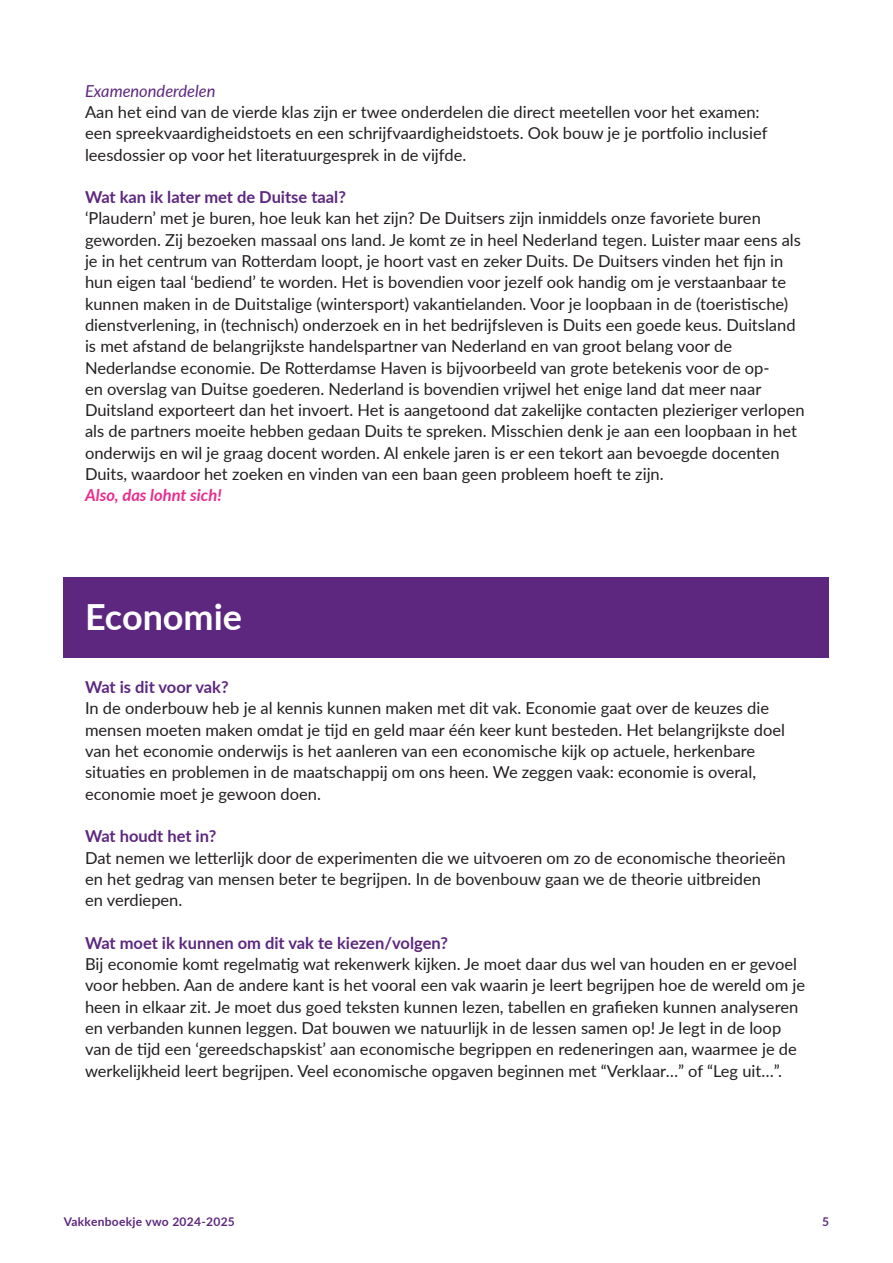
<style>
.page{position:relative;width:893px;height:1263px;background:#fff}
.page>*{position:absolute;margin:0;border:0;box-sizing:border-box;transform-origin:0 0}
.t1{font:700 36px "Lato";color:#fff}
.t2{font:16.5px/21.3px "Lato";color:#231f20}
.t3{font:700 16.5px "Lato";color:#5d277f}
.t4{font:italic 700 16.5px "Lato";color:#eb2c8f}
.t5{font:italic 16.5px "Lato";color:#5d277f}
.t6{font:700 12px "Lato";letter-spacing:.025em;color:#5d277f}
</style>
<div class="page">
<div style="left:64px;top:577px;width:765px;height:81px;background:#5d277f"></div>
<p class="t5" style="left:85px;top:79px;width:132px">Examenonderdelen</p>
<p class="t2" style="left:85px;top:101px;width:684px">Aan het eind van de vierde klas zijn er twee onderdelen die direct meetellen voor het examen: een spreekvaardigheidstoets en een schrijfvaardigheidstoets. Ook bouw je je portfolio inclusief leesdossier op voor het literatuurgesprek in de vijfde.</p>
<p class="t3" style="left:85px;top:185px;width:262px">Wat kan ik later met de Duitse taal?</p>
<p class="t2" style="left:85px;top:207px;width:721px">‘Plaudern’ met je buren, hoe leuk kan het zijn? De Duitsers zijn inmiddels onze favoriete buren geworden. Zij bezoeken massaal ons land. Je komt ze in heel Nederland tegen. Luister maar eens als je in het centrum van Rotterdam loopt, je hoort vast en zeker Duits. De Duitsers vinden het fijn in hun eigen taal ‘bediend’ te worden. Het is bovendien voor jezelf ook handig om je verstaanbaar te kunnen maken in de Duitstalige (wintersport) vakantielanden. Voor je loopbaan in de (toeristische) dienstverlening, in (technisch) onderzoek en in het bedrijfsleven is Duits een goede keus. Duitsland is met afstand de belangrijkste handelspartner van Nederland en van groot belang voor de Nederlandse economie. De Rotterdamse Haven is bijvoorbeeld van grote betekenis voor de op-<br>en overslag van Duitse goederen. Nederland is bovendien vrijwel het enige land dat meer naar Duitsland exporteert dan het invoert. Het is aangetoond dat zakelijke contacten plezieriger verlopen als de partners moeite hebben gedaan Duits te spreken. Misschien denk je aan een loopbaan in het onderwijs en wil je graag docent worden. Al enkele jaren is er een tekort aan bevoegde docenten Duits, waardoor het zoeken en vinden van een baan geen probleem hoeft te zijn.</p>
<p class="t4" style="left:85px;top:483px;width:138px">Also, das lohnt sich!</p>
<h1 class="t1" style="left:85px;top:590px;width:159px">Economie</h1>
<p class="t3" style="left:85px;top:675px;width:145px">Wat is dit voor vak?</p>
<p class="t2" style="left:85px;top:697px;width:701px">In de onderbouw heb je al kennis kunnen maken met dit vak. Economie gaat over de keuzes die mensen moeten maken omdat je tijd en geld maar één keer kunt besteden. Het belangrijkste doel van het economie onderwijs is het aanleren van een economische kijk op actuele, herkenbare situaties en problemen in de maatschappij om ons heen. We zeggen vaak: economie is overal, economie moet je gewoon doen.</p>
<p class="t3" style="left:85px;top:824px;width:133px">Wat houdt het in?</p>
<p class="t2" style="left:85px;top:846px;width:702px">Dat nemen we letterlijk door de experimenten die we uitvoeren om zo de economische theorieën en het gedrag van mensen beter te begrijpen. In de bovenbouw gaan we de theorie uitbreiden<br>en verdiepen.</p>
<p class="t3" style="left:85px;top:930px;width:364px">Wat moet ik kunnen om dit vak te kiezen/volgen?</p>
<p class="t2" style="left:85px;top:953px;width:722px">Bij economie komt regelmatig wat rekenwerk kijken. Je moet daar dus wel van houden en er gevoel voor hebben. Aan de andere kant is het vooral een vak waarin je leert begrijpen hoe de wereld om je heen in elkaar zit. Je moet dus goed teksten kunnen lezen, tabellen en grafieken kunnen analyseren en verbanden kunnen leggen. Dat bouwen we natuurlijk in de lessen samen op! Je legt in de loop van de tijd een ‘gereedschapskist’ aan economische begrippen en redeneringen aan, waarmee je de werkelijkheid leert begrijpen. Veel economische opgaven beginnen met “Verklaar…” of “Leg uit…”.</p>
<p class="t6" style="left:64px;top:1212px;width:173px">Vakkenboekje vwo 2024-2025</p>
<p class="t6" style="left:822px;top:1212px;width:8px">5</p>
</div>
